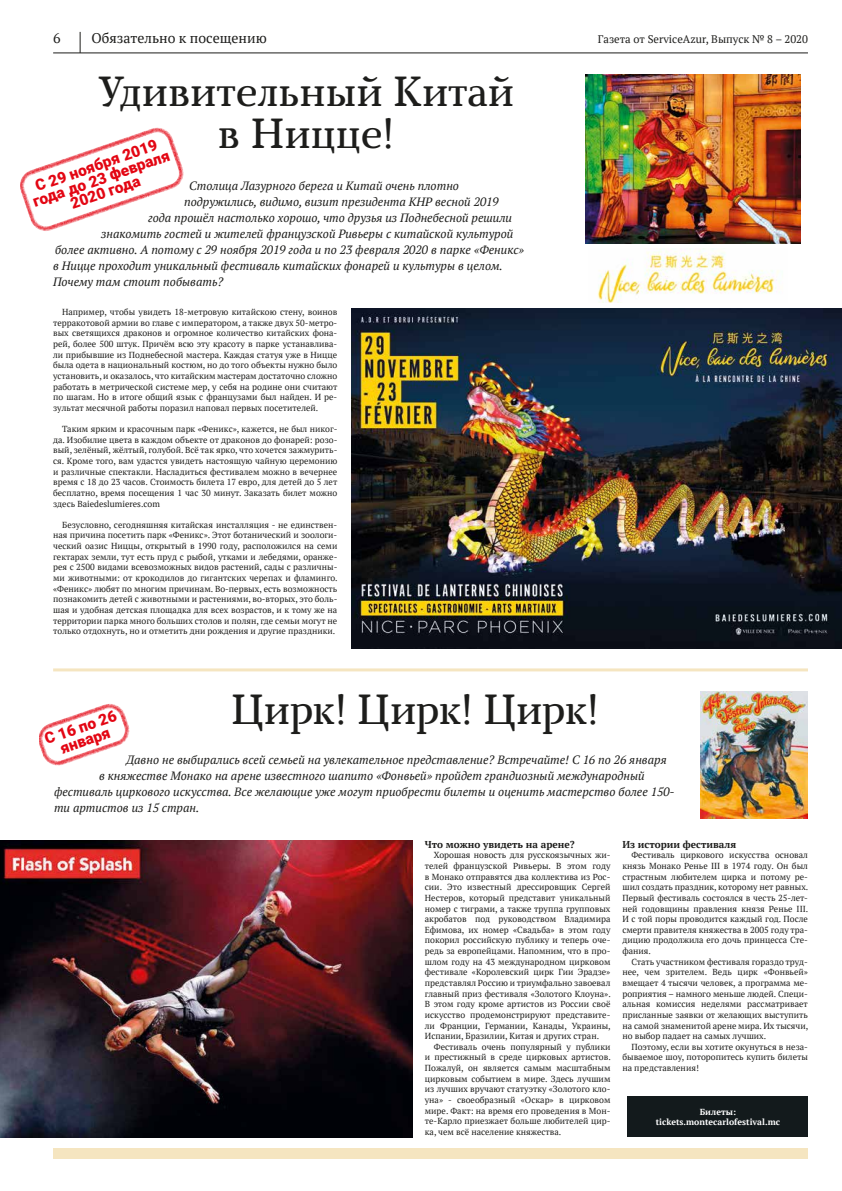
<style>
.page{position:relative;width:842px;height:1191px;background:#fff}
.page>*{position:absolute;margin:0;border:0;box-sizing:border-box;transform-origin:0 0}
.t1{font:42px/42px "Marta";color:#1d1d1b;text-align:center}
.t2{font:900 15.5px/14px "Roboto";color:#e30613;text-align:center}
.t3{font:14px "PT Serif";color:#1d1d1b}
.t4{font:italic 12px "PT Serif";color:#1d1d1b}
.t5{font:11px "PT Serif";color:#1d1d1b}
.t6{font:700 10px "PT Serif";color:#1d1d1b}
.t7{font:8.8px/10.6px "PT Serif";color:#1d1d1b;text-align:justify}
.t8{font:700 8.8px/10.6px "PT Serif";color:#fff;text-align:center}
</style>
<div class="page">
<hr style="left:53px;top:53px;width:755px;height:1px;background:#1d1d1b">
<svg style="left:80px;top:32px;width:1px;height:21px"></svg>
<div style="left:53px;top:1148px;width:755px;height:11px;background:#f5e5c0"></div>
<img style="left:0;top:840px;width:413px;height:297px">
<hr style="left:53px;top:668px;width:755px;height:3px;background:#f5e5c0">
<svg style="left:21px;top:127px;width:163px;height:104px"></svg>
<img style="left:352px;top:308px;width:490px;height:340px">
<div style="left:628px;top:1096px;width:180px;height:40px;background:#131a1c"></div>
<img style="left:700px;top:691px;width:108px;height:128px">
<img style="left:585px;top:75px;width:216px;height:169px">
<img style="left:598px;top:248px;width:181px;height:55px">
<svg style="left:39px;top:704px;width:91px;height:62px"></svg>
<h3 class="t3" style="left:91px;top:28px;width:177px">Обязательно к посещению</h3>
<h3 class="t3" style="left:53px;top:28px;width:9px">6</h3>
<p class="t5" style="left:598px;top:31px;width:212px">Газета от ServiceAzur, Выпуск № 8 – 2020</p>
<h1 class="t1" style="left:98px;top:71px;width:417px">Удивительный Китай в Ницце!</h1>
<h3 class="t4" style="left:189px;top:178px;width:271px">Столица Лазурного берега и Китай очень плотно</h3>
<h3 class="t4" style="left:184px;top:194px;width:316px">подружились, видимо, визит президента КНР весной 2019</h3>
<h3 class="t4" style="left:148px;top:210px;width:365px">года прошёл настолько хорошо, что друзья из Поднебесной решили</h3>
<h3 class="t4" style="left:101px;top:226px;width:414px">знакомить гостей и жителей французской Ривьеры с китайской культурой</h3>
<h3 class="t4" style="left:55px;top:242px;width:470px">более активно. А потому с 29 ноября 2019 года и по 23 февраля 2020 в парке «Феникс»</h3>
<h3 class="t4" style="left:53px;top:258px;width:451px">в Ницце проходит уникальный фестиваль китайских фонарей и культуры в целом.</h3>
<h3 class="t4" style="left:53px;top:274px;width:172px">Почему там стоит побывать?</h3>
<p class="t7" style="left:53px;top:306px;width:286px;text-indent:9px">Например, чтобы увидеть 18-метровую китайскою стену, воинов терракотовой армии во главе с императором, а также двух 50-метро&shy;вых светящихся драконов и огромное количество китайских фона&shy;рей, более 500 штук. Причём всю эту красоту в парке устанавлива&shy;ли прибывшие из Поднебесной мастера. Каждая статуя уже в Ницце была одета в национальный костюм, но до того объекты нужно было установить, и оказалось, что китайским мастерам достаточно сложно работать в метрической системе мер, у себя на родине они считают по шагам. Но в итоге общий язык с французами был найден. И ре&shy;зультат месячной работы поразил наповал первых посетителей.</p>
<p class="t7" style="left:53px;top:423px;width:286px;text-indent:9px">Таким ярким и красочным парк «Феникс», кажется, не был никог&shy;да. Изобилие цвета в каждом объекте от драконов до фонарей: розо&shy;вый, зелёный, жёлтый, голубой. Всё так ярко, что хочется зажмурить&shy;ся. Кроме того, вам удастся увидеть настоящую чайную церемонию и различные спектакли. Насладиться фестивалем можно в вечернее время с 18 до 23 часов. Стоимость билета 17 евро, для детей до 5 лет бесплатно, время посещения 1 час 30 минут. Заказать билет можно здесь Baiedeslumieres.com</p>
<p class="t7" style="left:53px;top:519px;width:286px;text-indent:9px">Безусловно, сегодняшняя китайская инсталляция - не единствен&shy;ная причина посетить парк «Феникс». Этот ботанический и зоологи&shy;ческий оазис Ниццы, открытый в 1990 году, расположился на семи гектарах земли, тут есть пруд с рыбой, утками и лебедями, оранже&shy;рея с 2500 видами всевозможных видов растений, сады с различны&shy;ми животными: от крокодилов до гигантских черепах и фламинго. «Феникс» любят по многим причинам. Во-первых, есть возможность познакомить детей с животными и растениями, во-вторых, это боль&shy;шая и удобная детская площадка для всех возрастов, и к тому же на территории парка много больших столов и полян, где семьи могут не только отдохнуть, но и отметить дни рождения и другие праздники.</p>
<h2 class="t2" style="left:26px;top:181px;width:145px;rotate:-19deg">C 29 ноября 2019 года до 23 февраля<br>2020 года</h2>
<h1 class="t1" style="left:231px;top:689px;width:369px">Цирк! Цирк! Цирк!</h1>
<h3 class="t4" style="left:126px;top:752px;width:542px">Давно не выбирались всей семьей на увлекательное представление? Встречайте! С 16 по 26 января</h3>
<h3 class="t4" style="left:99px;top:768px;width:547px">в княжестве Монако на арене известного шапито «Фонвьей» пройдет грандиозный международный</h3>
<h3 class="t4" style="left:54px;top:784px;width:622px">фестиваль циркового искусства. Все желающие уже могут приобрести билеты и оценить мастерство более 150-</h3>
<h3 class="t4" style="left:54px;top:800px;width:147px">ти артистов из 15 стран.</h3>
<h2 class="t2" style="left:43px;top:732px;width:77px;rotate:-19deg">C 16 по 26 января</h2>
<p class="t6" style="left:425px;top:837px;width:151px">Что можно увидеть на арене?</p>
<p class="t7" style="left:425px;top:850px;width:187px;text-indent:9px">Хорошая новость для русскоязычных жи&shy;телей французской Ривьеры. В этом году в Монако отправятся два коллектива из Рос&shy;сии. Это известный дрессировщик Сергей Нестеров, который представит уникальный номер с тиграми, а также труппа групповых акробатов под руководством Владимира Ефимова, их номер «Свадьба» в этом году покорил российскую публику и теперь оче&shy;редь за европейцами. Напомним, что в про&shy;шлом году на 43 международном цирковом фестивале «Королевский цирк Гии Эрадзе» представлял Россию и триумфально завоевал главный приз фестиваля «Золотого Клоуна».<br>В этом году кроме артистов из России своё искусство продемонстрируют представите&shy;ли Франции, Германии, Канады, Украины, Испании, Бразилии, Китая и других стран.</p>
<p class="t7" style="left:425px;top:1041px;width:187px;text-indent:9px">Фестиваль очень популярный у публики и престижный в среде цирковых артистов.<br>Пожалуй, он является самым масштабным цирковым событием в мире. Здесь лучшим из лучших вручают статуэтку «Золотого кло&shy;уна» - своеобразный «Оскар» в цирковом мире. Факт: на время его проведения в Мон&shy;те-Карло приезжает больше любителей цир&shy;ка, чем всё население княжества.</p>
<p class="t6" style="left:622px;top:837px;width:115px">Из истории фестиваля</p>
<p class="t7" style="left:622px;top:850px;width:187px;text-indent:9px">Фестиваль циркового искусства основал князь Монако Ренье III в 1974 году. Он был страстным любителем цирка и потому ре&shy;шил создать праздник, которому нет равных.<br>Первый фестиваль состоялся в честь 25-лет&shy;ней годовщины правления князя Ренье III.<br>И с той поры проводится каждый год. После смерти правителя княжества в 2005 году тра&shy;дицию продолжила его дочь принцесса Сте&shy;фания.</p>
<p class="t7" style="left:622px;top:956px;width:187px;text-indent:9px">Стать участником фестиваля гораздо труд&shy;нее, чем зрителем. Ведь цирк «Фонвьей» вмещает 4 тысячи человек, а программа ме&shy;роприятия – намного меньше людей. Специ&shy;альная комиссия неделями рассматривает присланные заявки от желающих выступить на самой знаменитой арене мира. Их тысячи, но выбор падает на самых лучших.</p>
<p class="t7" style="left:622px;top:1041px;width:187px;text-indent:9px">Поэтому, если вы хотите окунуться в неза&shy;бываемое шоу, поторопитесь купить билеты на представления!</p>
<p class="t8" style="left:656px;top:1106px;width:126px">Билеты: tickets.montecarlofestival.mc</p>
</div>
